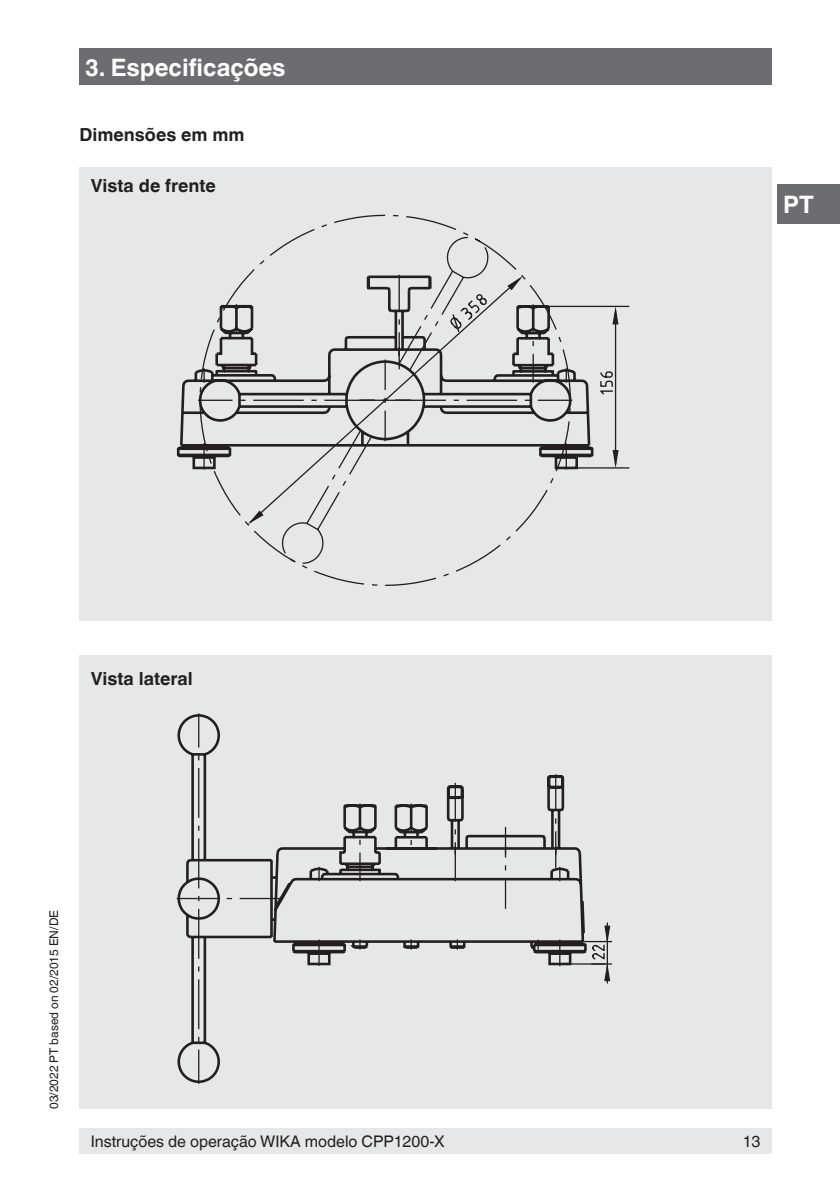
<style>
.page{position:relative;width:840px;height:1191px;background:#fff}
.page>*{position:absolute;margin:0;border:0;box-sizing:border-box;transform-origin:0 0}
.OI-Kopf{font:700 24px "Helvetica World";color:#fff}
.Subheadline2{font:700 18px "Helvetica World";color:#231f20}
.t1{font:16px "Helvetica World";color:#231f20}
.t2{font:12px "Helvetica World";color:#231f20}
</style>
<div class="page">
<div style="left:79px;top:1128px;width:692px;height:26px;background:#e6e7e9"></div>
<div style="left:79px;top:48px;width:692px;height:37px;background:#6c6d70"></div>
<div style="left:777px;top:185px;width:62px;height:39px;background:#6c6d70"></div>
<div style="left:79px;top:168px;width:692px;height:453px;background:#e6e7e9"></div>
<div style="left:79px;top:655px;width:692px;height:454px;background:#e6e7e9"></div>
<svg style="left:213px;top:214px;width:416px;height:372px"></svg>
<svg style="left:176px;top:273px;width:418px;height:197px"></svg>
<svg style="left:244px;top:509px;width:20px;height:18px"></svg>
<svg style="left:611px;top:449px;width:8px;height:23px"></svg>
<svg style="left:449px;top:273px;width:170px;height:123px"></svg>
<svg style="left:209px;top:304px;width:68px;height:79px"></svg>
<hr style="left:582px;top:940px;width:29px;height:2px;background:#231f20">
<hr style="left:606px;top:922px;width:1px;height:61px;background:#231f20">
<hr style="left:569px;top:963px;width:42px;height:1px;background:#231f20">
<svg style="left:176px;top:713px;width:412px;height:371px"></svg>
<svg style="left:591px;top:924px;width:19px;height:58px"></svg>
<svg style="left:392px;top:803px;width:38px;height:45px"></svg>
<p class="OI-Kopf" style="left:85px;top:53px;width:202px">3. Especificações</p>
<p class="Subheadline2" style="left:79px;top:124px;width:166px">Dimensões em mm</p>
<p class="Subheadline2" style="left:91px;top:175px;width:126px">Vista de frente</p>
<h1 class="OI-Kopf" style="left:782px;top:191px;width:32px">PT</h1>
<p class="Subheadline2" style="left:91px;top:668px;width:103px">Vista lateral</p>
<p class="t2" style="left:47px;top:1109px;width:200px;rotate:-90deg">03/2022 PT based on 02/2015 EN/DE</p>
<p class="t1" style="left:91px;top:1132px;width:355px">Instruções de operação WIKA modelo CPP1200-X</p>
<p class="t1" style="left:742px;top:1132px;width:19px">13</p>
</div>
